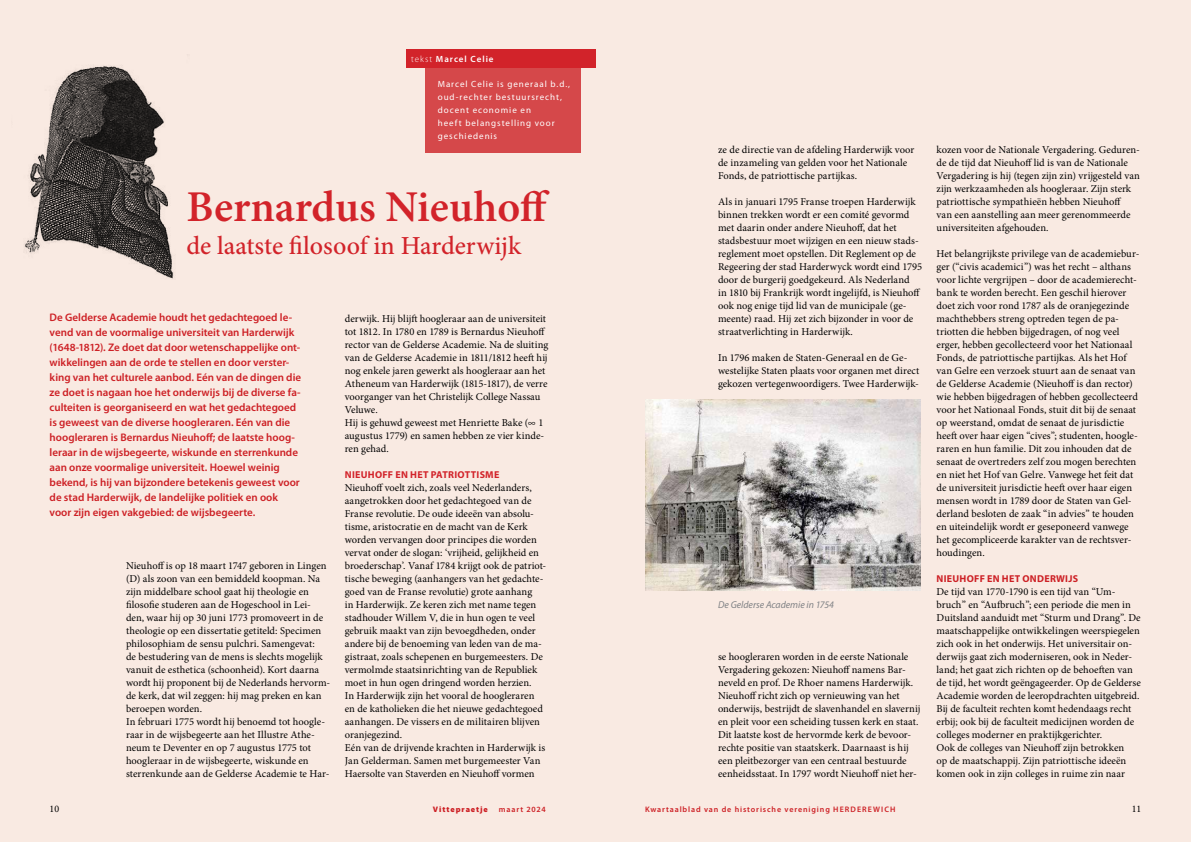
<style>
.page{position:relative;width:1191px;height:842px;background:#f9eae2}
.page>*{position:absolute;margin:0;border:0;box-sizing:border-box;transform-origin:0 0}
.t1{font:600 44px "Minion Pro";color:#d2232a}
.t2{font:500 26px "Minion Pro";color:#d2232a}
.t3{font:600 11px/15px "Myriad Pro";color:#d2232a}
.t4{font:10.5px/13px "Minion Pro";color:#000}
.t5{font:700 10px "Myriad Pro";letter-spacing:.03em;color:#d2232a}
.t6{font:italic 10px "Myriad Pro";color:#808285}
.t7{font:10px "Minion Pro";color:#000}
.t8{font:9px/13px "Myriad Pro";letter-spacing:.105em;color:#fff}
.t9{font:600 9px "Myriad Pro";letter-spacing:.105em;color:#fff}
.t10{font:600 8px "Myriad Pro";letter-spacing:.11em;color:#d2232a}
.t11{font:900 8px "Myriad Pro";letter-spacing:.115em;color:#d2232a}
.s1{font-weight:300}
</style>
<div class="page">
<div style="left:425px;top:67px;width:156px;height:86px;background:#d5484a"></div>
<div style="left:405px;top:50px;width:190px;height:18px;background:#d2232a"></div>
<img style="left:24px;top:65px;width:150px;height:214px">
<img style="left:645px;top:400px;width:275px;height:190px">
<p class="t9" style="left:411px;top:53px;width:84px"><span class="s1">tekst</span> Marcel Celie</p>
<p class="t8" style="left:438px;top:77px;width:134px">Marcel Celie is generaal b.d., oud-rechter bestuursrecht, docent economie en<br>heeft belangstelling voor geschiedenis</p>
<h1 class="t1" style="left:186px;top:177px;width:365px">Bernardus Nieuhoff</h1>
<h2 class="t2" style="left:186px;top:228px;width:336px">de laatste filosoof in Harderwijk</h2>
<p class="t3" style="left:50px;top:310px;width:253px">De Gelderse Academie houdt het gedachtegoed le&shy;vend van de voormalige universiteit van Harderwijk (1648-1812). Ze doet dat door wetenschappelijke ont&shy;wikkelingen aan de orde te stellen en door verster&shy;king van het culturele aanbod. Eén van de dingen die ze doet is nagaan hoe het onderwijs bij de diverse fa&shy;culteiten is georganiseerd en wat het gedachtegoed is geweest van de diverse hoogleraren. Eén van die hoogleraren is Bernardus Nieuhoff; de laatste hoog&shy;leraar in de wijsbegeerte, wiskunde en sterrenkunde aan onze voormalige universiteit. Hoewel weinig bekend, is hij van bijzondere betekenis geweest voor de stad Harderwijk, de landelijke politiek en ook voor zijn eigen vakgebied: de wijsbegeerte.</p>
<p class="t4" style="left:126px;top:559px;width:206px">Nieuhoff is op 18 maart 1747 geboren in Lingen (D) als zoon van een bemiddeld koopman. Na zijn middelbare school gaat hij theologie en filosofie studeren aan de Hogeschool in Lei&shy;den, waar hij op 30 juni 1773 promoveert in de theologie op een dissertatie getiteld: Specimen philosophiam de sensu pulchri. Samengevat:<br>de bestudering van de mens is slechts mogelijk vanuit de esthetica (schoonheid). Kort daarna wordt hij proponent bij de Nederlands hervorm&shy;de kerk, dat wil zeggen: hij mag preken en kan beroepen worden.<br>In februari 1775 wordt hij benoemd tot hoogle&shy;raar in de wijsbegeerte aan het Illustre Athe&shy;neum te Deventer en op 7 augustus 1775 tot hoogleraar in de wijsbegeerte, wiskunde en sterrenkunde aan de Gelderse Academie te Har-</p>
<p class="t4" style="left:345px;top:312px;width:205px">derwijk. Hij blijft hoogleraar aan de universiteit tot 1812. In 1780 en 1789 is Bernardus Nieuhoff rector van de Gelderse Academie. Na de sluiting van de Gelderse Academie in 1811/1812 heeft hij nog enkele jaren gewerkt als hoogleraar aan het Atheneum van Harderwijk (1815-1817), de verre voorganger van het Christelijk College Nassau Veluwe.<br>Hij is gehuwd geweest met Henriette Bake (∞ 1 augustus 1779) en samen hebben ze vier kinde&shy;ren gehad.</p>
<p class="t5" style="left:345px;top:468px;width:18px">NIEUHO</p>
<p class="t5" style="left:382px;top:468px;width:105px">FF EN HET PATRIOTTISME</p>
<p class="t4" style="left:345px;top:481px;width:202px">Nieuhoff voelt zich, zoals veel Nederlanders, aangetrokken door het gedachtegoed van de Franse revolutie. De oude ideeën van absolu&shy;tisme, aristocratie en de macht van de Kerk worden vervangen door principes die worden vervat onder de slogan: ‘vrijheid, gelijkheid en broederschap’. Vanaf 1784 krijgt ook de patriot&shy;tische beweging (aanhangers van het gedachte&shy;goed van de Franse revolutie) grote aanhang<br>in Harderwijk. Ze keren zich met name tegen stadhouder Willem V, die in hun ogen te veel gebruik maakt van zijn bevoegdheden, onder andere bij de benoeming van leden van de ma&shy;gistraat, zoals schepenen en burgemeesters. De vermolmde staatsinrichting van de Republiek moet in hun ogen dringend worden herzien.<br>In Harderwijk zijn het vooral de hoogleraren en de katholieken die het nieuwe gedachtegoed aanhangen. De vissers en de militairen blijven oranjegezind.<br>Eén van de drijvende krachten in Harderwijk is Jan Gelderman. Samen met burgemeester Van Haersolte van Staverden en Nieuhoff vormen</p>
<p class="t4" style="left:718px;top:143px;width:198px">ze de directie van de afdeling Harderwijk voor de inzameling van gelden voor het Nationale<br>Fonds, de patriottische partijkas.</p>
<p class="t4" style="left:718px;top:195px;width:205px">Als in januari 1795 Franse troepen Harderwijk binnen trekken wordt er een comité gevormd met daarin onder andere Nieuhoff, dat het stadsbestuur moet wijzigen en een nieuw stads&shy;reglement moet opstellen. Dit Reglement op de Regeering der stad Harderwyck wordt eind 1795 door de burgerij goedgekeurd. Als Nederland<br>in 1810 bij Frankrijk wordt ingelijfd, is Nieuhoff ook nog enige tijd lid van de municipale (ge&shy;meente) raad. Hij zet zich bijzonder in voor de straatverlichting in Harderwijk.</p>
<p class="t4" style="left:718px;top:351px;width:203px">In 1796 maken de Staten-Generaal en de Ge&shy;westelijke Staten plaats voor organen met direct gekozen vertegenwoordigers. Twee Harderwijk-</p>
<p class="t6" style="left:718px;top:598px;width:117px">De Gelderse Academie in 1754</p>
<p class="t4" style="left:718px;top:650px;width:204px">se hoogleraren worden in de eerste Nationale Vergadering gekozen: Nieuhoff namens Bar&shy;neveld en prof. De Rhoer namens Harderwijk.<br>Nieuhoff richt zich op vernieuwing van het onderwijs, bestrijdt de slavenhandel en slavernij en pleit voor een scheiding tussen kerk en staat.<br>Dit laatste kost de hervormde kerk de bevoor&shy;rechte positie van staatskerk. Daarnaast is hij een pleitbezorger van een centraal bestuurde eenheidsstaat. In 1797 wordt Nieuhoff niet her-</p>
<p class="t4" style="left:936px;top:143px;width:205px">kozen voor de Nationale Vergadering. Geduren&shy;de de tijd dat Nieuhoff lid is van de Nationale Vergadering is hij (tegen zijn zin) vrijgesteld van zijn werkzaamheden als hoogleraar. Zijn sterk patriottische sympathieën hebben Nieuhoff<br>van een aanstelling aan meer gerenommeerde universiteiten afgehouden.</p>
<p class="t4" style="left:936px;top:247px;width:204px">Het belangrijkste privilege van de academiebur&shy;ger (“civis academici”) was het recht – althans voor lichte vergrijpen – door de academierecht&shy;bank te worden berecht. Een geschil hierover doet zich voor rond 1787 als de oranjegezinde machthebbers streng optreden tegen de pa&shy;triotten die hebben bijgedragen, of nog veel erger, hebben gecollecteerd voor het Nationaal Fonds, de patriottische partijkas. Als het Hof van Gelre een verzoek stuurt aan de senaat van de Gelderse Academie (Nieuhoff is dan rector) wie hebben bijgedragen of hebben gecollecteerd voor het Nationaal Fonds, stuit dit bij de senaat op weerstand, omdat de senaat de jurisdictie heeft over haar eigen “cives”; studenten, hoogle&shy;raren en hun familie. Dit zou inhouden dat de senaat de overtreders zelf zou mogen berechten en niet het Hof van Gelre. Vanwege het feit dat de universiteit jurisdictie heeft over haar eigen mensen wordt in 1789 door de Staten van Gel&shy;derland besloten de zaak “in advies” te houden en uiteindelijk wordt er geseponeerd vanwege het gecompliceerde karakter van de rechtsver&shy;houdingen.</p>
<p class="t5" style="left:936px;top:572px;width:143px">NIEUHOFF EN HET ONDERWIJS</p>
<p class="t4" style="left:936px;top:585px;width:206px">De tijd van 1770-1790 is een tijd van “Um&shy;bruch” en “Aufbruch”; een periode die men in Duitsland aanduidt met “Sturm und Drang”. De maatschappelijke ontwikkelingen weerspiegelen zich ook in het onderwijs. Het universitair on&shy;derwijs gaat zich moderniseren, ook in Neder&shy;land; het gaat zich richten op de behoeften van de tijd, het wordt geëngageerder. Op de Gelderse Academie worden de leeropdrachten uitgebreid.<br>Bij de faculteit rechten komt hedendaags recht erbij; ook bij de faculteit medicijnen worden de colleges moderner en praktijkgerichter.<br>Ook de colleges van Nieuhoff zijn betrokken<br>op de maatschappij. Zijn patriottische ideeën komen ook in zijn colleges in ruime zin naar</p>
<p class="t7" style="left:50px;top:802px;width:11px">10</p>
<p class="t11" style="left:433px;top:804px;width:56px">Vittepraetje</p>
<p class="t10" style="left:499px;top:804px;width:48px">maart 2024</p>
<p class="t10" style="left:645px;top:804px;width:251px">Kwartaalblad van de historische vereniging Herderewich</p>
<p class="t7" style="left:1131px;top:802px;width:11px">11</p>
</div>
